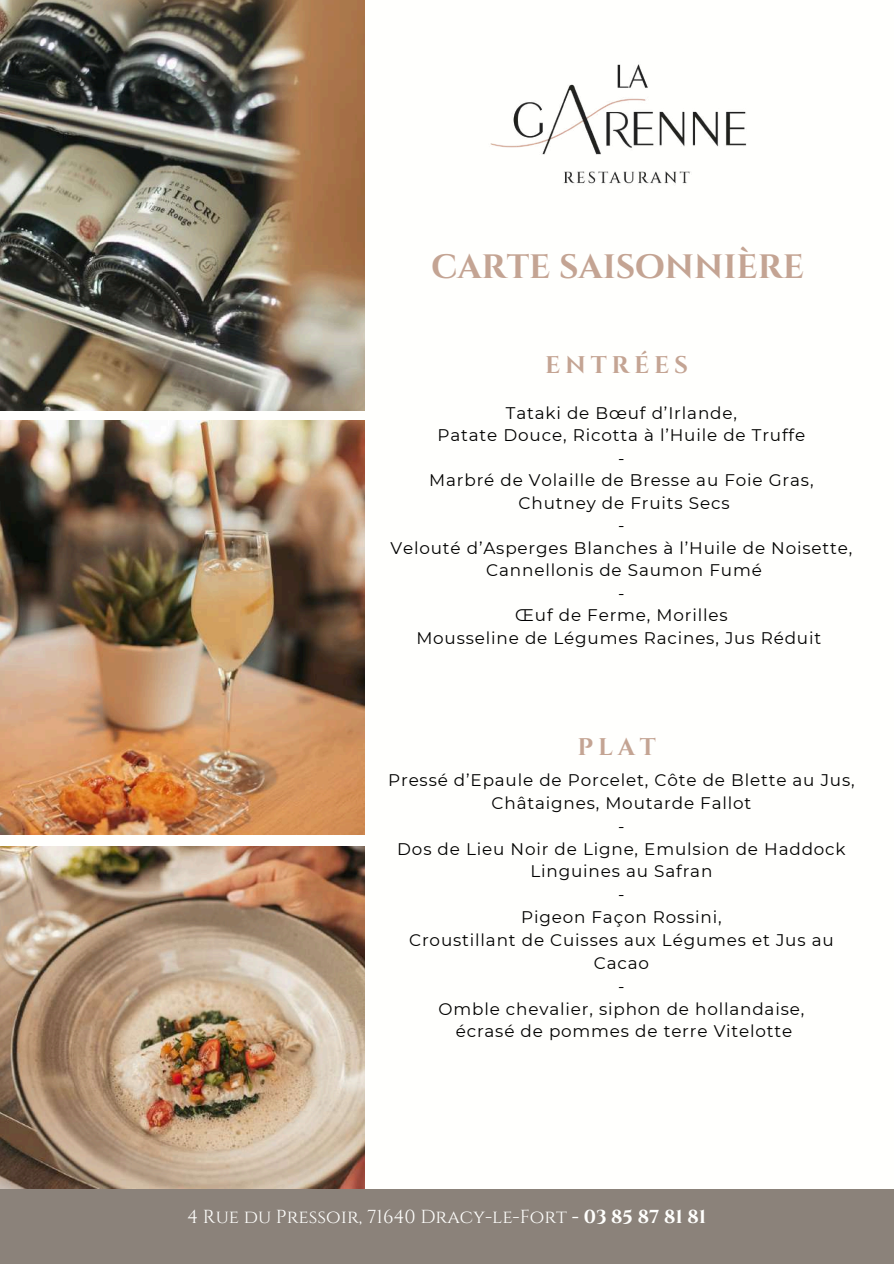
<style>
.page{position:relative;width:894px;height:1264px;background:#fff}
.page>*{position:absolute;margin:0;border:0;box-sizing:border-box;transform-origin:0 0}
.t1{font:700 33.75px "Cinzel Decorative";color:#c4a493}
.t2{font:700 24px "Cinzel";letter-spacing:.2em;color:#c4a493}
.t3{font:18.75px "Cinzel";color:#fffffd}
.t4{font:16.8px/22.8px "Montserrat";letter-spacing:.05em;color:#000;text-align:center}
.s1{font-weight:700}
</style>
<div class="page">
<img style="left:0;top:0;width:365px;height:410px">
<img style="left:0;top:420px;width:365px;height:414px">
<img style="left:0;top:846px;width:365px;height:342px">
<img style="left:490px;top:64px;width:257px;height:120px">
<div style="left:0;top:1188px;width:893px;height:75px;background:#8b827a"></div>
<h1 class="t1" style="left:431px;top:245px;width:374px">CARTE SAISONNIÈRE</h1>
<h2 class="t2" style="left:545px;top:350px;width:145px">ENTRÉES</h2>
<p class="t4" style="left:390px;top:401px;width:463px">Tataki de Bœuf d’Irlande,<br>Patate Douce, Ricotta à l’Huile de Truffe<br>-<br>Marbré de Volaille de Bresse au Foie Gras,<br>Chutney de Fruits Secs<br>-<br>Velouté d’Asperges Blanches à l’Huile de Noisette,<br>Cannellonis de Saumon Fumé<br>-<br>Œuf de Ferme, Morilles<br>Mousseline de Légumes Racines, Jus Réduit</p>
<h2 class="t2" style="left:577px;top:731px;width:80px">PLAT</h2>
<p class="t4" style="left:388px;top:768px;width:468px">Pressé d’Epaule de Porcelet, Côte de Blette au Jus,<br>Châtaignes, Moutarde Fallot<br>-<br>Dos de Lieu Noir de Ligne, Emulsion de Haddock<br>Linguines au Safran<br>-<br>Pigeon Façon Rossini,<br>Croustillant de Cuisses aux Légumes et Jus au<br>Cacao<br>-<br>Omble chevalier, siphon de hollandaise,<br>écrasé de pommes de terre Vitelotte</p>
<p class="t3" style="left:187px;top:1204px;width:520px">4 Rue du Pressoir, 71640 Dracy-le-Fort <span class="s1">- 03 85 87 81 81</span></p>
</div>
